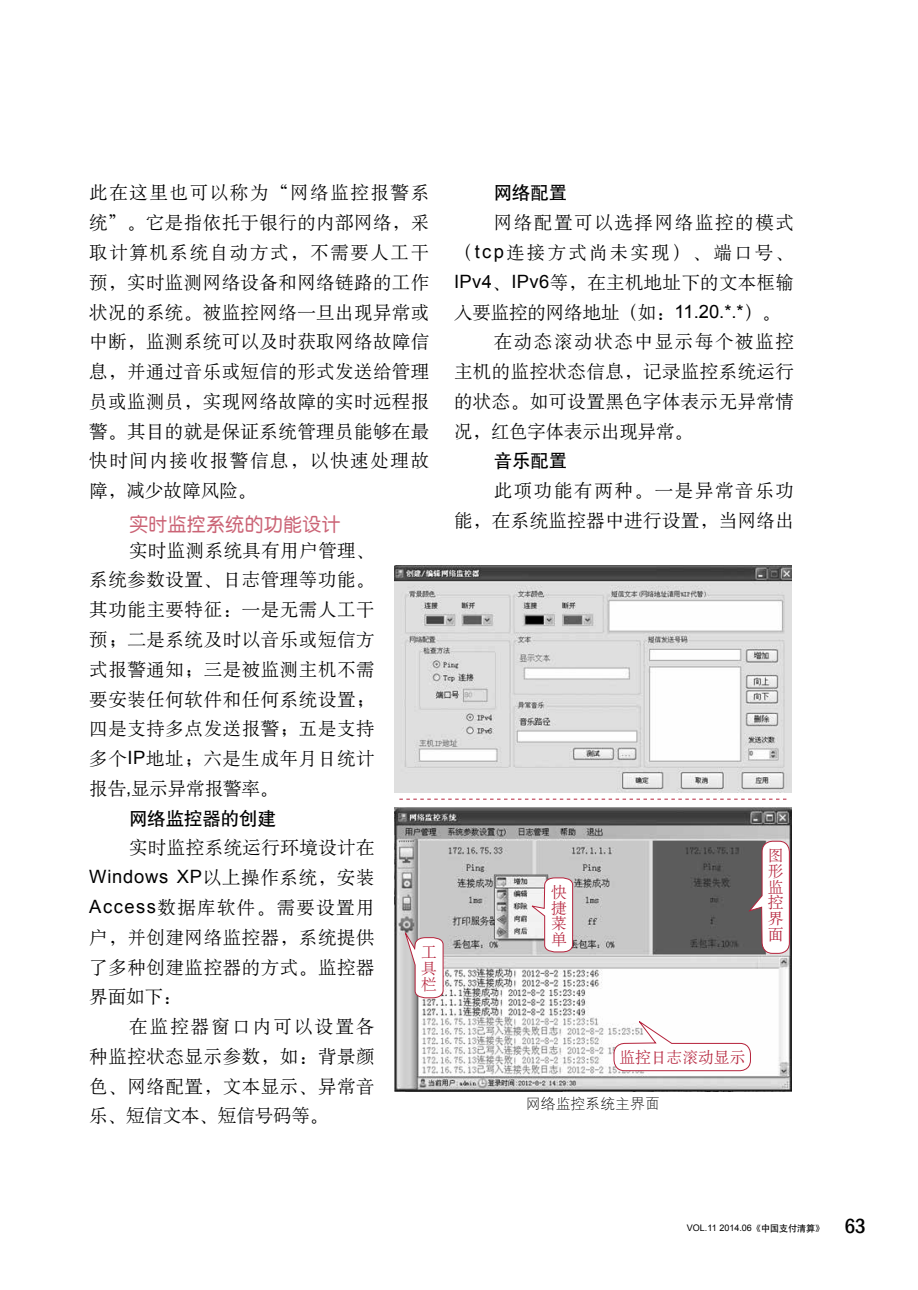
<style>
.page{position:relative;width:918px;height:1290px;background:#fff}
.page>*{position:absolute;margin:0;border:0;box-sizing:border-box;transform-origin:0 0}
.t1{font:500 condensed 21px "Franklin Gothic";color:#000}
.t2{font:19.25px "H Ye 3 gj";color:#cb6476}
.t3{font:18.38px/29.8px "H Ya 6 gj";letter-spacing:.035em;color:#000;text-align:justify}
.t4{font:18.38px "H Ya 6 gj";color:#000}
.t5{font:18.38px "H Ya 6 gj";letter-spacing:.095em;color:#000}
.t6{font:18.38px "H Ya 6 gj";letter-spacing:.125em;color:#000}
.t7{font:18.38px "Arial";letter-spacing:.04em;color:#000}
.t8{font:18.38px "H Yb 1 gj";color:#000}
.t9{font:15.75px/15.8px "H Ya 6 gj";color:#b5223b;text-align:justify}
.t10{font:14.88px "H Yg 1 gj";color:#000}
.t11{font:9.1px "Arial";color:#000}
.s1{font-family:"Arial"}
.s2{font-family:"H Ya 6 gj"}
.s3{font-family:"H Yb 1 gj"}
</style>
<div class="page">
<img style="left:394px;top:565px;width:397px;height:227px">
<img style="left:394px;top:808px;width:397px;height:283px">
<svg style="left:399px;top:798px;width:391px;height:287px"></svg>
<p class="t3" style="left:89px;top:178px;width:341px">此在这里也可以称为“网络监控报警系统”。它是指依托于银行的内部网络，采取计算机系统自动方式，不需要人工干预，实时监测网络设备和网络链路的工作状况的系统。被监控网络一旦出现异常或中断，监测系统可以及时获取网络故障信息，并通过音乐或短信的形式发送给管理员或监测员，实现网络故障的实时远程报警。其目的就是保证系统管理员能够在最快时间内接收报警信息，以快速处理故障，减少故障风险。</p>
<p class="t2" style="left:129px;top:515px;width:213px">实时监控系统的功能设计</p>
<p class="t3" style="left:89px;top:535px;width:287px;text-indent:40px">实时监测系统具有用户管理、系统参数设置、日志管理等功能。其功能主要特征：一是无需人工干预；二是系统及时以音乐或短信方式报警通知；三是被监测主机不需要安装任何软件和任何系统设置；四是支持多点发送报警；五是支持多个<span class="s1">IP</span>地址；六是生成年月日统计报告<span class="s1">,</span>显示异常报警率。</p>
<p class="t8" style="left:129px;top:809px;width:149px">网络监控器的创建</p>
<p class="t3" style="left:129px;top:833px;width:247px">实时监控系统运行环境设计在</p>
<p class="t7" style="left:89px;top:865px;width:287px">Windows XP<span class="s2">以上操作系统，安装</span></p>
<p class="t3" style="left:89px;top:892px;width:287px"><span class="s1">Access</span>数据库软件。需要设置用户，并创建网络监控器，系统提供了多种创建监控器的方式。监控器界面如下：</p>
<p class="t3" style="left:89px;top:1011px;width:287px;text-indent:40px">在监控器窗口内可以设置各种监控状态显示参数，如：背景颜色、网络配置，文本显示、异常音乐、短信文本、短信号码等。</p>
<p class="t9" style="left:421px;top:945px;width:17px">工具栏</p>
<p class="t8" style="left:494px;top:184px;width:75px">网络配置</p>
<p class="t5" style="left:494px;top:213px;width:302px">网络配置可以选择网络监控的模式</p>
<p class="t6" style="left:454px;top:243px;width:341px">（<span class="s1">tcp</span>连接方式尚未实现）、端口号、</p>
<p class="t3" style="left:454px;top:267px;width:341px"><span class="s1">IPv4</span>、<span class="s1">IPv6</span>等，在主机地址下的文本框输</p>
<p class="t4" style="left:454px;top:303px;width:328px">入要监控的网络地址（如：<span class="s1">11.20.*.*</span>）。</p>
<p class="t5" style="left:494px;top:333px;width:302px">在动态滚动状态中显示每个被监控</p>
<p class="t3" style="left:454px;top:357px;width:341px">主机的监控状态信息，记录监控系统运行</p>
<p class="t3" style="left:454px;top:386px;width:341px">的状态。如可设置黑色字体表示无异常情</p>
<p class="t4" style="left:454px;top:422px;width:240px">况，红色字体表示出现异常。</p>
<p class="t8" style="left:494px;top:452px;width:75px">音乐配置</p>
<p class="t3" style="left:454px;top:476px;width:341px;text-align:right">此项功能有两种。一是异常音乐功<br>能，在系统监控器中进行设置，当网络出</p>
<p class="t9" style="left:551px;top:884px;width:17px">快捷菜单</p>
<p class="t9" style="left:768px;top:847px;width:17px">图形监控界面</p>
<p class="t9" style="left:619px;top:1049px;width:127px">监控日志滚动显示</p>
<p class="t10" style="left:526px;top:1096px;width:135px">网络监控系统主界面</p>
<p class="t11" style="left:687px;top:1222px;width:139px">VOL.11 2014.06<span class="s3">《中国支付清算》</span></p>
<p class="t1" style="left:844px;top:1212px;width:23px">63</p>
</div>
